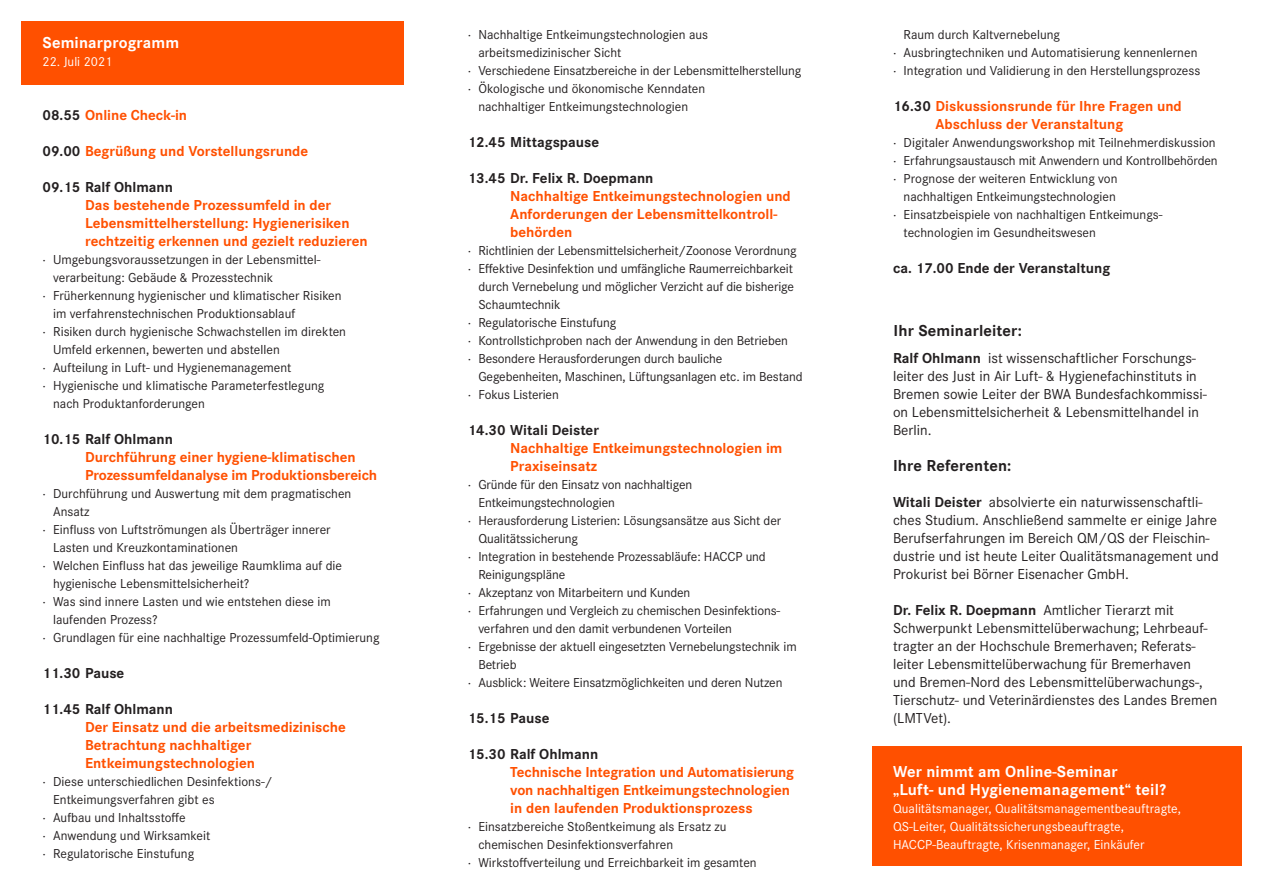
<style>
.page{position:relative;width:1263px;height:893px;background:#fff}
.page>*{position:absolute;margin:0;border:0;box-sizing:border-box;transform-origin:0 0}
.t1{font:700 16.5px/18px "Corporate S";letter-spacing:.01em;color:#fff}
.t2{font:700 16.5px "Corporate S";letter-spacing:.01em;color:#231f20}
.t3{font:15px/18px "Corporate S";color:#231f20}
.t4{font:700 15px/18px "Corporate S";color:#ff5000}
.t5{font:700 15px "Corporate S";color:#231f20}
.t6{font:13.5px/18px "Corporate S";color:#231f20}
.t7{font:13.5px/18px "Corporate S";color:#fff}
.s1{color:#231f20}
.s2{font-weight:700}
</style>
<div class="page">
<div style="left:872px;top:746px;width:370px;height:120px;background:#ff5000"></div>
<div style="left:21px;top:21px;width:383px;height:63px;background:#ff5000"></div>
<p class="t1" style="left:43px;top:34px;width:138px">Seminarprogramm</p>
<p class="t7" style="left:43px;top:53px;width:71px">22. Juli 2021</p>
<p class="t4" style="left:43px;top:107px;width:146px"><span class="s1">08.55</span> Online Check-in</p>
<p class="t4" style="left:43px;top:143px;width:267px"><span class="s1">09.00</span> Begrüßung und Vorstellungsrunde</p>
<p class="t5" style="left:43px;top:179px;width:132px">09.15 Ralf Ohlmann</p>
<p class="t4" style="left:85px;top:197px;width:284px">Das bestehende Prozessumfeld in der<br>Lebensmittelherstellung: Hygienerisiken rechtzeitig erkennen und gezielt reduzieren</p>
<p class="t6" style="left:43px;top:251px;width:280px">· Umgebungsvoraussetzungen in der Lebensmittel-</p>
<p class="t6" style="left:53px;top:269px;width:222px">verarbeitung: Gebäude &amp; Prozesstechnik</p>
<p class="t6" style="left:43px;top:287px;width:301px">· Früherkennung hygienischer und klimatischer Risiken</p>
<p class="t6" style="left:53px;top:305px;width:244px">im verfahrenstechnischen Produktionsablauf</p>
<p class="t6" style="left:43px;top:323px;width:305px">· Risiken durch hygienische Schwachstellen im direkten</p>
<p class="t6" style="left:53px;top:341px;width:228px">Umfeld erkennen, bewerten und abstellen</p>
<p class="t6" style="left:43px;top:359px;width:250px">· Aufteilung in Luft- und Hygienemanagement</p>
<p class="t6" style="left:43px;top:377px;width:283px">· Hygienische und klimatische Parameterfestlegung</p>
<p class="t6" style="left:53px;top:395px;width:153px">nach Produktanforderungen</p>
<p class="t5" style="left:43px;top:431px;width:132px">10.15 Ralf Ohlmann</p>
<p class="t4" style="left:85px;top:449px;width:294px">Durchführung einer hygiene-klimatischen<br>Prozessumfeldanalyse im Produktionsbereich</p>
<p class="t6" style="left:43px;top:485px;width:310px">· Durchführung und Auswertung mit dem pragmatischen</p>
<p class="t6" style="left:53px;top:503px;width:38px">Ansatz</p>
<p class="t6" style="left:43px;top:521px;width:290px">· Einfluss von Luftströmungen als Überträger innerer</p>
<p class="t6" style="left:53px;top:539px;width:186px">Lasten und Kreuzkontaminationen</p>
<p class="t6" style="left:43px;top:557px;width:301px">· Welchen Einfluss hat das jeweilige Raumklima auf die</p>
<p class="t6" style="left:53px;top:575px;width:198px">hygienische Lebensmittelsicherheit?</p>
<p class="t6" style="left:43px;top:593px;width:290px">· Was sind innere Lasten und wie entstehen diese im</p>
<p class="t6" style="left:53px;top:611px;width:106px">laufenden Prozess?</p>
<p class="t6" style="left:43px;top:629px;width:339px">· Grundlagen für eine nachhaltige Prozessumfeld-Optimierung</p>
<p class="t5" style="left:43px;top:665px;width:83px">11.30 Pause</p>
<p class="t5" style="left:43px;top:701px;width:132px">11.45 Ralf Ohlmann</p>
<p class="t4" style="left:85px;top:719px;width:262px">Der Einsatz und die arbeitsmedizinische<br>Betrachtung nachhaltiger<br>Entkeimungstechnologien</p>
<p class="t6" style="left:43px;top:773px;width:231px">· Diese unterschiedlichen Desinfektions-/</p>
<p class="t6" style="left:53px;top:791px;width:163px">Entkeimungsverfahren gibt es</p>
<p class="t6" style="left:43px;top:809px;width:145px">· Aufbau und Inhaltsstoffe</p>
<p class="t6" style="left:43px;top:827px;width:169px">· Anwendung und Wirksamkeit</p>
<p class="t6" style="left:43px;top:845px;width:153px">· Regulatorische Einstufung</p>
<p class="t6" style="left:468px;top:26px;width:242px">· Nachhaltige Entkeimungstechnologien aus</p>
<p class="t6" style="left:478px;top:44px;width:145px">arbeitsmedizinischer Sicht</p>
<p class="t6" style="left:468px;top:62px;width:335px">· Verschiedene Einsatzbereiche in der Lebensmittelherstellung</p>
<p class="t6" style="left:468px;top:80px;width:239px">· Ökologische und ökonomische Kenndaten</p>
<p class="t6" style="left:478px;top:98px;width:211px">nachhaltiger Entkeimungstechnologien</p>
<p class="t5" style="left:468px;top:134px;width:133px">12.45 Mittagspause</p>
<p class="t5" style="left:468px;top:170px;width:187px">13.45 Dr. Felix R. Doepmann</p>
<p class="t4" style="left:510px;top:188px;width:282px">Nachhaltige Entkeimungstechnologien und<br>Anforderungen der Lebensmittelkontroll&shy;behörden</p>
<p class="t6" style="left:468px;top:242px;width:330px">· Richtlinien der Lebensmittelsicherheit/Zoonose Verordnung</p>
<p class="t6" style="left:468px;top:260px;width:327px">· Effektive Desinfektion und umfängliche Raumerreichbarkeit</p>
<p class="t6" style="left:478px;top:278px;width:317px">durch Vernebelung und möglicher Verzicht auf die bisherige</p>
<p class="t6" style="left:478px;top:296px;width:84px">Schaumtechnik</p>
<p class="t6" style="left:468px;top:314px;width:150px">· Regulatorische Einstufung</p>
<p class="t6" style="left:468px;top:332px;width:322px">· Kontrollstichproben nach der Anwendung in den Betrieben</p>
<p class="t6" style="left:468px;top:350px;width:256px">· Besondere Herausforderungen durch bauliche</p>
<p class="t6" style="left:478px;top:368px;width:326px">Gegebenheiten, Maschinen, Lüftungsanlagen etc. im Bestand</p>
<p class="t6" style="left:468px;top:386px;width:93px">· Fokus Listerien</p>
<p class="t5" style="left:468px;top:422px;width:133px">14.30 Witali Deister</p>
<p class="t4" style="left:510px;top:440px;width:274px">Nachhaltige Entkeimungstechnologien im<br>Praxiseinsatz</p>
<p class="t6" style="left:468px;top:476px;width:226px">· Gründe für den Einsatz von nachhaltigen</p>
<p class="t6" style="left:478px;top:494px;width:138px">Entkeimungstechnologien</p>
<p class="t6" style="left:468px;top:512px;width:315px">· Herausforderung Listerien: Lösungsansätze aus Sicht der</p>
<p class="t6" style="left:478px;top:530px;width:101px">Qualitätssicherung</p>
<p class="t6" style="left:468px;top:548px;width:299px">· Integration in bestehende Prozessabläufe: HACCP und</p>
<p class="t6" style="left:478px;top:566px;width:88px">Reinigungspläne</p>
<p class="t6" style="left:468px;top:584px;width:224px">· Akzeptanz von Mitarbeitern und Kunden</p>
<p class="t6" style="left:468px;top:602px;width:314px">· Erfahrungen und Vergleich zu chemischen Desinfektions-</p>
<p class="t6" style="left:478px;top:620px;width:255px">verfahren und den damit verbundenen Vorteilen</p>
<p class="t6" style="left:468px;top:638px;width:330px">· Ergebnisse der aktuell eingesetzten Vernebelungstechnik im</p>
<p class="t6" style="left:478px;top:656px;width:40px">Betrieb</p>
<p class="t6" style="left:468px;top:674px;width:316px">· Ausblick: Weitere Einsatzmöglichkeiten und deren Nutzen</p>
<p class="t5" style="left:468px;top:710px;width:83px">15.15 Pause</p>
<p class="t5" style="left:468px;top:746px;width:132px">15.30 Ralf Ohlmann</p>
<p class="t4" style="left:510px;top:764px;width:285px">Technische Integration und Automatisierung von nachhaltigen Entkeimungstechnologien in den laufenden Produktionsprozess</p>
<p class="t6" style="left:468px;top:818px;width:260px">· Einsatzbereiche Stoßentkeimung als Ersatz zu</p>
<p class="t6" style="left:478px;top:836px;width:196px">chemischen Desinfektionsverfahren</p>
<p class="t6" style="left:468px;top:854px;width:290px">· Wirkstoffverteilung und Erreichbarkeit im gesamten</p>
<p class="t6" style="left:893px;top:26px;width:309px;text-indent:11px">Raum durch Kaltvernebelung<br>· Ausbringtechniken und Automatisierung kennenlernen · Integration und Validierung in den Herstellungsprozess</p>
<p class="t4" style="left:935px;top:98px;width:248px;text-indent:-43px"><span class="s1">16.30</span> Diskussionsrunde für Ihre Fragen und<br>Abschluss der Veranstaltung</p>
<p class="t6" style="left:893px;top:134px;width:324px">· Digitaler Anwendungsworkshop mit Teilnehmerdiskussion</p>
<p class="t6" style="left:893px;top:152px;width:326px">· Erfahrungsaustausch mit Anwendern und Kontrollbehörden</p>
<p class="t6" style="left:893px;top:170px;width:226px">· Prognose der weiteren Entwicklung von</p>
<p class="t6" style="left:904px;top:188px;width:214px">nachhaltigen Entkeimungstechnologien</p>
<p class="t6" style="left:893px;top:206px;width:271px">· Einsatzbeispiele von nachhaltigen Entkeimungs-</p>
<p class="t6" style="left:904px;top:224px;width:194px">technologien im Gesundheitswesen</p>
<p class="t5" style="left:893px;top:260px;width:219px">ca. 17.00 Ende der Veranstaltung</p>
<p class="t2" style="left:893px;top:321px;width:130px">Ihr Seminarleiter:</p>
<p class="t3" style="left:893px;top:349px;width:315px"><span class="s2">Ralf Ohlmann</span> ist wissenschaftlicher Forschungs&shy;leiter des Just in Air Luft- &amp; Hygienefachinstituts in Bremen sowie Leiter der BWA Bundesfachkommissi&shy;on Lebensmittelsicherheit &amp; Lebensmittelhandel in Berlin.</p>
<p class="t2" style="left:893px;top:456px;width:120px">Ihre Referenten:</p>
<p class="t3" style="left:893px;top:493px;width:327px"><span class="s2">Witali Deister</span> absolvierte ein naturwissenschaftli&shy;ches Studium. Anschließend sammelte er einige Jahre Berufserfahrungen im Bereich QM/QS der Fleischin&shy;dustrie und ist heute Leiter Qualitätsmanagement und Prokurist bei Börner Eisenacher GmbH.</p>
<p class="t3" style="left:893px;top:601px;width:326px"><span class="s2">Dr. Felix R. Doepmann</span> Amtlicher Tierarzt mit Schwerpunkt Lebensmittelüberwachung; Lehrbeauf&shy;tragter an der Hochschule Bremerhaven; Referats&shy;leiter Lebensmittelüberwachung für Bremerhaven<br>und Bremen-Nord des Lebensmittelüberwachungs-, Tierschutz- und Veterinärdienstes des Landes Bremen (LMTVet).</p>
<p class="t1" style="left:893px;top:763px;width:275px">Wer nimmt am Online-Seminar<br>„Luft- und Hygienemanagement“ teil?</p>
<p class="t7" style="left:893px;top:800px;width:289px">Qualitätsmanager, Qualitätsmanagementbeauftragte,<br>QS-Leiter, Qualitätssicherungsbeauftragte,<br>HACCP-Beauftragte, Krisenmanager, Einkäufer</p>
</div>
